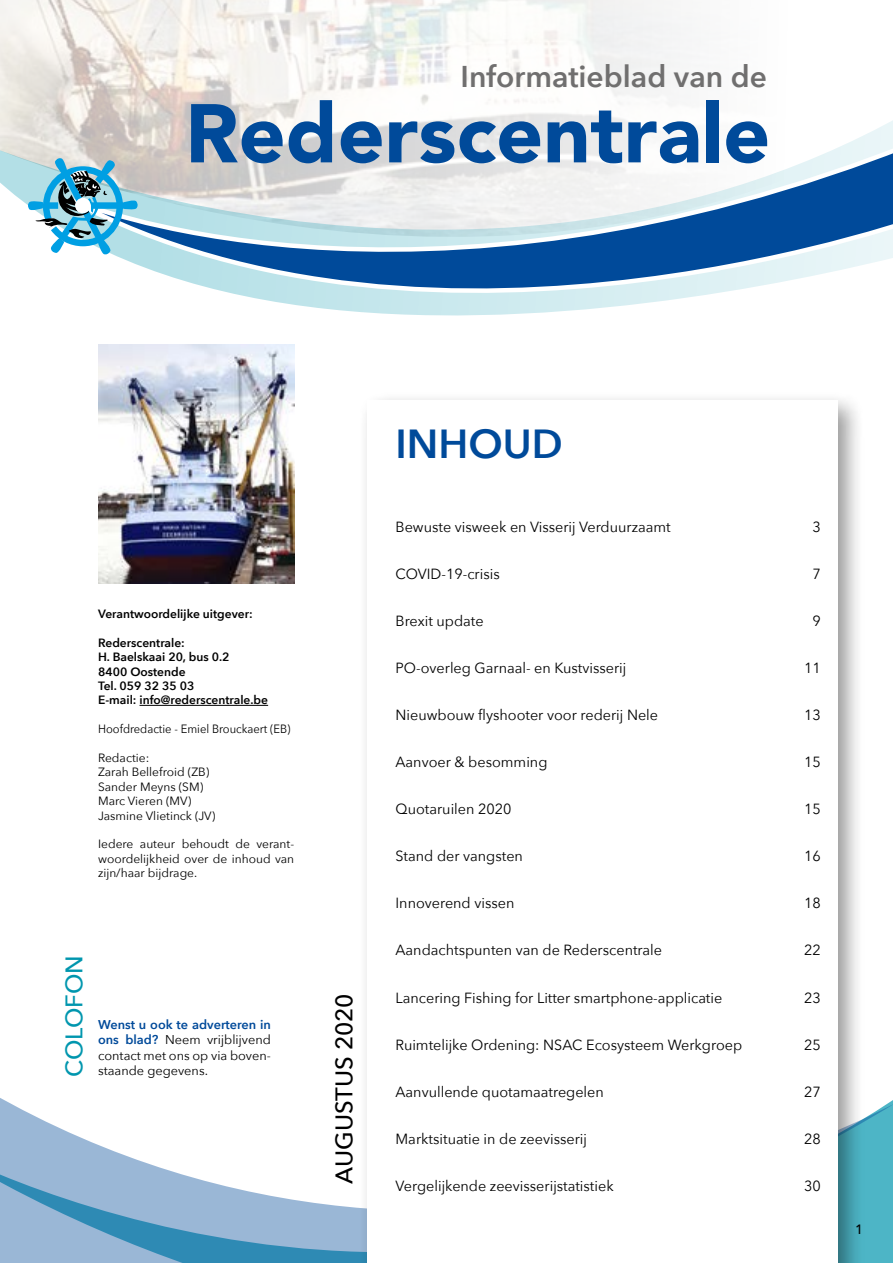
<style>
.page{position:relative;width:893px;height:1263px;background:#fff}
.page>*{position:absolute;margin:0;border:0;box-sizing:border-box;transform-origin:0 0}
.t1{font:900 82.2px "Avenir";color:#004a9a}
.t2{font:600 40.5px "Avenir Next";color:#004a9a}
.t3{font:600 30px "Avenir Next";color:#706f6f}
.t4{font:500 24px "Avenir Next";color:#000}
.t5{font:500 24px "Avenir Next";color:#0096ae}
.t6{font:14.7px "Avenir Next";color:#000}
.t7{font:500 13.5px "Avenir Next";color:#000}
.t8{font:12.75px/15.3px "Avenir Next";color:#000;text-align:justify}
.t9{font:12px/14.4px "Avenir Next";color:#000}
.t10{font:600 12px/14.4px "Avenir Next";color:#000}
.t11{font:12px "Avenir Next";color:#000;scale:.93 1}
.s1{font-weight:600;color:#004a9a}
</style>
<div class="page">
<svg style="left:0;top:1098px;width:893px;height:165px"></svg>
<img style="left:0;top:0;width:692px;height:83px">
<svg style="left:0;top:83px;width:893px;height:122px;fill:#f8f7f6"></svg>
<svg style="left:63px;top:133px;width:830px;height:263px"></svg>
<div style="left:358px;top:391px;width:507px;height:872px;background:#000;opacity:.4"></div>
<div style="left:368px;top:401px;width:470px;height:862px;background:#fff"></div>
<svg style="left:28px;top:158px;width:110px;height:96px"></svg>
<img style="left:98px;top:344px;width:196px;height:239px">
<hr style="left:140px;top:705px;width:128px;height:1px;background:#000">
<h3 class="t3" style="left:461px;top:51px;width:308px">Informatieblad van de</h3>
<h1 class="t1" style="left:185px;top:63px;width:587px">Rederscentrale</h1>
<p class="t10" style="left:98px;top:606px;width:156px">Verantwoordelijke uitgever:</p>
<p class="t10" style="left:98px;top:635px;width:172px">Rederscentrale:<br>H. Baelskaai 20, bus 0.2<br>8400 Oostende<br>Tel. 059 32 35 03<br>E-mail: info@rederscentrale.be</p>
<p class="t11" style="left:98px;top:719px;width:208px">Hoofdredactie - Emiel Brouckaert (EB)</p>
<p class="t9" style="left:98px;top:750px;width:119px">Redactie:<br>Zarah Bellefroid (ZB)<br>Sander Meyns (SM)<br>Marc Vieren (MV)<br>Jasmine Vlietinck (JV)</p>
<p class="t9" style="left:98px;top:836px;width:198px;text-align:justify">Iedere auteur behoudt de verant&shy;woordelijkheid over de inhoud van zijn/haar bijdrage.</p>
<h3 class="t5" style="left:54px;top:1077px;width:123px;rotate:-90deg">COLOFON</h3>
<p class="t8" style="left:98px;top:1016px;width:174px"><span class="s1">Wenst u ook te adverteren in ons blad?</span> Neem vrijblijvend contact met ons op via boven-</p>
<p class="t8" style="left:98px;top:1062px;width:111px">staande gegevens.</p>
<h3 class="t4" style="left:324px;top:1184px;width:192px;rotate:-90deg">AUGUSTUS 2020</h3>
<h2 class="t2" style="left:396px;top:409px;width:169px">INHOUD</h2>
<p class="t6" style="left:396px;top:514px;width:277px">Bewuste visweek en Visserij Verduurzaamt</p>
<p class="t6" style="left:812px;top:514px;width:10px">3</p>
<p class="t6" style="left:396px;top:561px;width:106px">COVID-19-crisis</p>
<p class="t6" style="left:812px;top:561px;width:10px">7</p>
<p class="t6" style="left:396px;top:608px;width:90px">Brexit update</p>
<p class="t6" style="left:812px;top:608px;width:10px">9</p>
<p class="t6" style="left:396px;top:656px;width:232px">PO-overleg Garnaal- en Kustvisserij</p>
<p class="t6" style="left:804px;top:656px;width:18px">11</p>
<p class="t6" style="left:396px;top:703px;width:264px">Nieuwbouw flyshooter voor rederij Nele</p>
<p class="t6" style="left:804px;top:703px;width:18px">13</p>
<p class="t6" style="left:396px;top:750px;width:153px">Aanvoer &amp; besomming</p>
<p class="t6" style="left:804px;top:750px;width:18px">15</p>
<p class="t6" style="left:396px;top:797px;width:117px">Quotaruilen 2020</p>
<p class="t6" style="left:804px;top:797px;width:18px">15</p>
<p class="t6" style="left:396px;top:844px;width:129px">Stand der vangsten</p>
<p class="t6" style="left:804px;top:844px;width:18px">16</p>
<p class="t6" style="left:396px;top:891px;width:120px">Innoverend vissen</p>
<p class="t6" style="left:804px;top:891px;width:18px">18</p>
<p class="t6" style="left:396px;top:938px;width:268px">Aandachtspunten van de Rederscentrale</p>
<p class="t6" style="left:804px;top:938px;width:18px">22</p>
<p class="t6" style="left:396px;top:985px;width:328px">Lancering Fishing for Litter smartphone-applicatie</p>
<p class="t6" style="left:804px;top:985px;width:18px">23</p>
<p class="t6" style="left:396px;top:1032px;width:348px">Ruimtelijke Ordening: NSAC Ecosysteem Werkgroep</p>
<p class="t6" style="left:804px;top:1032px;width:18px">25</p>
<p class="t6" style="left:396px;top:1079px;width:210px">Aanvullende quotamaatregelen</p>
<p class="t6" style="left:804px;top:1079px;width:18px">27</p>
<p class="t6" style="left:396px;top:1126px;width:193px">Marktsituatie in de zeevisserij</p>
<p class="t6" style="left:804px;top:1126px;width:18px">28</p>
<p class="t6" style="left:396px;top:1173px;width:220px">Vergelijkende zeevisserijstatistiek</p>
<p class="t6" style="left:804px;top:1173px;width:18px">30</p>
<p class="t7" style="left:855px;top:1218px;width:10px">1</p>
</div>
